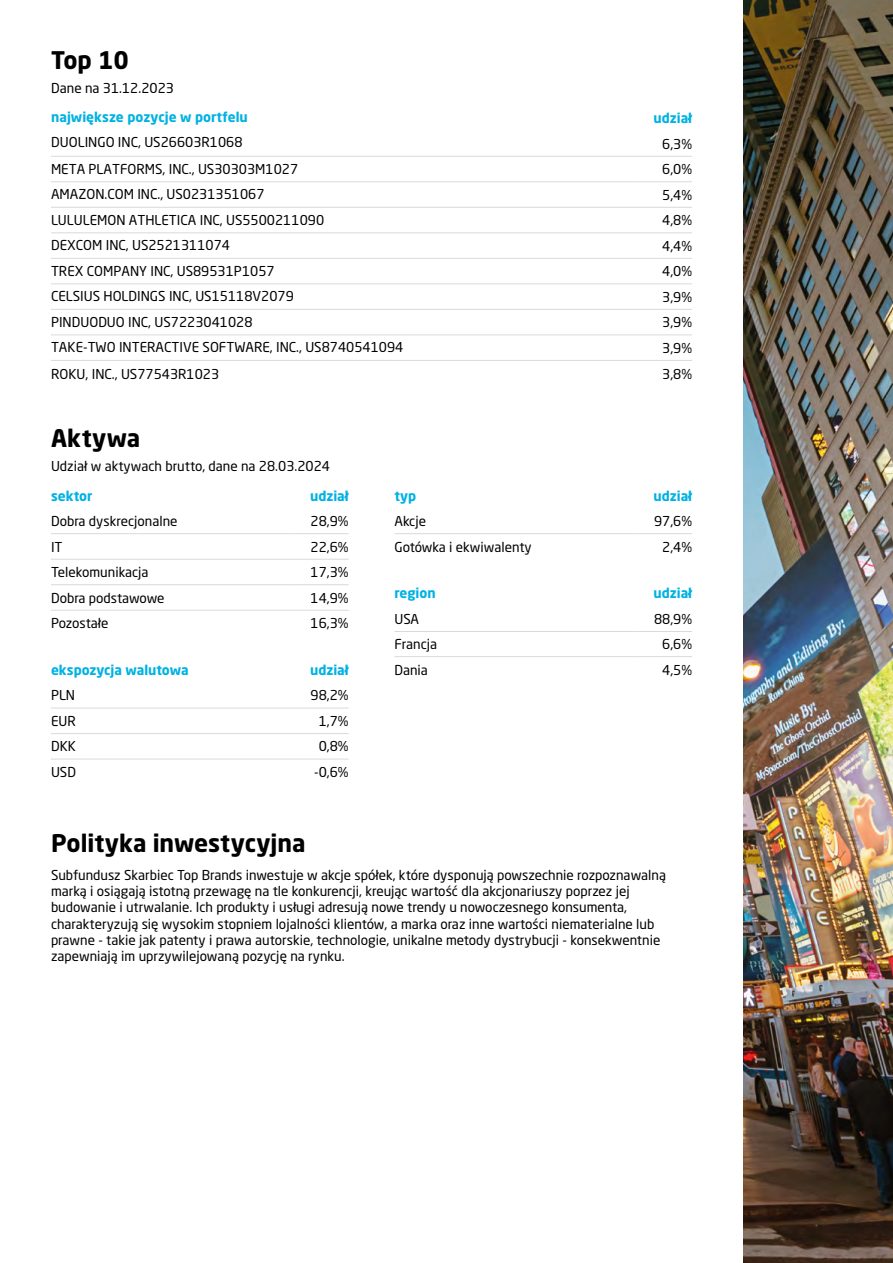
<style>
.page{position:relative;width:893px;height:1263px;background:#fff}
.page>*{position:absolute;margin:0;border:0;box-sizing:border-box;transform-origin:0 0}
.t1{font:700 24px "Neo Sans Pro";color:#000}
.t2{font:13.5px/16.2px "Neo Sans Pro";color:#000}
.t3{font:700 13.5px "Neo Sans Pro";color:#00b2e3}
</style>
<div class="page">
<img style="left:743px;top:0;width:150px;height:1263px">
<hr style="left:51px;top:533px;width:238px;height:1px;background:#dadada">
<hr style="left:289px;top:533px;width:60px;height:1px;background:#dadada">
<hr style="left:51px;top:559px;width:238px;height:1px;background:#dadada">
<hr style="left:289px;top:559px;width:60px;height:1px;background:#dadada">
<hr style="left:51px;top:584px;width:238px;height:1px;background:#dadada">
<hr style="left:289px;top:584px;width:60px;height:1px;background:#dadada">
<hr style="left:51px;top:610px;width:238px;height:1px;background:#dadada">
<hr style="left:289px;top:610px;width:60px;height:1px;background:#dadada">
<hr style="left:394px;top:533px;width:239px;height:1px;background:#dadada">
<hr style="left:633px;top:533px;width:59px;height:1px;background:#dadada">
<hr style="left:51px;top:708px;width:238px;height:1px;background:#dadada">
<hr style="left:289px;top:708px;width:60px;height:1px;background:#dadada">
<hr style="left:51px;top:733px;width:238px;height:1px;background:#dadada">
<hr style="left:289px;top:733px;width:60px;height:1px;background:#dadada">
<hr style="left:51px;top:759px;width:238px;height:1px;background:#dadada">
<hr style="left:289px;top:759px;width:60px;height:1px;background:#dadada">
<hr style="left:394px;top:631px;width:239px;height:1px;background:#dadada">
<hr style="left:633px;top:631px;width:59px;height:1px;background:#dadada">
<hr style="left:394px;top:656px;width:239px;height:1px;background:#dadada">
<hr style="left:633px;top:656px;width:59px;height:1px;background:#dadada">
<hr style="left:51px;top:156px;width:582px;height:1px;background:#dadada">
<hr style="left:633px;top:156px;width:59px;height:1px;background:#dadada">
<hr style="left:51px;top:181px;width:582px;height:1px;background:#dadada">
<hr style="left:633px;top:181px;width:59px;height:1px;background:#dadada">
<hr style="left:51px;top:207px;width:582px;height:1px;background:#dadada">
<hr style="left:633px;top:207px;width:59px;height:1px;background:#dadada">
<hr style="left:51px;top:232px;width:582px;height:1px;background:#dadada">
<hr style="left:633px;top:232px;width:59px;height:1px;background:#dadada">
<hr style="left:51px;top:258px;width:582px;height:1px;background:#dadada">
<hr style="left:633px;top:258px;width:59px;height:1px;background:#dadada">
<hr style="left:51px;top:283px;width:582px;height:1px;background:#dadada">
<hr style="left:633px;top:283px;width:59px;height:1px;background:#dadada">
<hr style="left:51px;top:309px;width:582px;height:1px;background:#dadada">
<hr style="left:633px;top:309px;width:59px;height:1px;background:#dadada">
<hr style="left:51px;top:334px;width:582px;height:1px;background:#dadada">
<hr style="left:633px;top:334px;width:59px;height:1px;background:#dadada">
<hr style="left:51px;top:360px;width:582px;height:1px;background:#dadada">
<hr style="left:633px;top:360px;width:59px;height:1px;background:#dadada">
<h1 class="t1" style="left:51px;top:45px;width:79px">Top 10</h1>
<p class="t2" style="left:51px;top:80px;width:124px">Dane na 31.12.2023</p>
<p class="t3" style="left:51px;top:108px;width:198px">największe pozycje w portfelu</p>
<p class="t2" style="left:51px;top:134px;width:193px">DUOLINGO INC, US26603R1068</p>
<p class="t3" style="left:653px;top:109px;width:40px">udział</p>
<p class="t2" style="left:662px;top:135px;width:31px">6,3%</p>
<p class="t2" style="left:51px;top:160px;width:249px">META PLATFORMS, INC., US30303M1027</p>
<p class="t2" style="left:662px;top:161px;width:31px">6,0%</p>
<p class="t2" style="left:51px;top:186px;width:215px">AMAZON.COM INC., US0231351067</p>
<p class="t2" style="left:662px;top:186px;width:31px">5,4%</p>
<p class="t2" style="left:51px;top:211px;width:275px">LULULEMON ATHLETICA INC, US5500211090</p>
<p class="t2" style="left:662px;top:212px;width:31px">4,8%</p>
<p class="t2" style="left:51px;top:237px;width:181px">DEXCOM INC, US2521311074</p>
<p class="t2" style="left:662px;top:237px;width:31px">4,4%</p>
<p class="t2" style="left:51px;top:262px;width:225px">TREX COMPANY INC, US89531P1057</p>
<p class="t2" style="left:662px;top:263px;width:31px">4,0%</p>
<p class="t2" style="left:51px;top:288px;width:244px">CELSIUS HOLDINGS INC, US15118V2079</p>
<p class="t2" style="left:662px;top:289px;width:31px">3,9%</p>
<p class="t2" style="left:51px;top:314px;width:203px">PINDUODUO INC, US7223041028</p>
<p class="t2" style="left:662px;top:314px;width:31px">3,9%</p>
<p class="t2" style="left:51px;top:339px;width:354px">TAKE-TWO INTERACTIVE SOFTWARE, INC., US8740541094</p>
<p class="t2" style="left:662px;top:335px;width:31px;line-height:25.7px">3,9%<br>3,8%</p>
<p class="t2" style="left:51px;top:365px;width:170px">ROKU, INC., US77543R1023</p>
<h1 class="t1" style="left:51px;top:422px;width:91px">Aktywa</h1>
<p class="t2" style="left:51px;top:457px;width:281px">Udział w aktywach brutto, dane na 28.03.2024</p>
<p class="t3" style="left:51px;top:487px;width:43px">sektor</p>
<p class="t3" style="left:310px;top:487px;width:40px">udział</p>
<p class="t2" style="left:51px;top:513px;width:128px">Dobra dyskrecjonalne</p>
<p class="t2" style="left:311px;top:513px;width:40px">28,9%</p>
<p class="t2" style="left:51px;top:538px;width:13px">IT</p>
<p class="t2" style="left:311px;top:538px;width:40px">22,6%</p>
<p class="t2" style="left:51px;top:564px;width:99px">Telekomunikacja</p>
<p class="t2" style="left:311px;top:564px;width:40px">17,3%</p>
<p class="t2" style="left:51px;top:589px;width:115px">Dobra podstawowe</p>
<p class="t2" style="left:311px;top:589px;width:40px">14,9%</p>
<p class="t2" style="left:51px;top:615px;width:59px">Pozostałe</p>
<p class="t2" style="left:311px;top:615px;width:40px">16,3%</p>
<p class="t3" style="left:51px;top:661px;width:139px">ekspozycja walutowa</p>
<p class="t3" style="left:310px;top:661px;width:40px">udział</p>
<p class="t2" style="left:51px;top:687px;width:26px">PLN</p>
<p class="t2" style="left:311px;top:687px;width:40px">98,2%</p>
<p class="t2" style="left:51px;top:713px;width:26px">EUR</p>
<p class="t2" style="left:319px;top:713px;width:31px">1,7%</p>
<p class="t2" style="left:51px;top:738px;width:27px">DKK</p>
<p class="t2" style="left:319px;top:738px;width:31px">0,8%</p>
<p class="t2" style="left:51px;top:764px;width:27px">USD</p>
<p class="t2" style="left:314px;top:764px;width:36px">-0,6%</p>
<h1 class="t1" style="left:51px;top:827px;width:256px">Polityka inwestycyjna</h1>
<p class="t3" style="left:394px;top:487px;width:23px">typ</p>
<p class="t3" style="left:653px;top:487px;width:40px">udział</p>
<p class="t2" style="left:394px;top:513px;width:33px">Akcje</p>
<p class="t2" style="left:654px;top:513px;width:40px">97,6%</p>
<p class="t2" style="left:394px;top:538px;width:139px">Gotówka i ekwiwalenty</p>
<p class="t2" style="left:662px;top:538px;width:31px">2,4%</p>
<p class="t3" style="left:394px;top:585px;width:43px">region</p>
<p class="t3" style="left:653px;top:585px;width:40px">udział</p>
<p class="t2" style="left:394px;top:610px;width:26px">USA</p>
<p class="t2" style="left:654px;top:610px;width:40px">88,9%</p>
<p class="t2" style="left:394px;top:636px;width:44px">Francja</p>
<p class="t2" style="left:662px;top:636px;width:31px">6,6%</p>
<p class="t2" style="left:394px;top:661px;width:35px">Dania</p>
<p class="t2" style="left:662px;top:661px;width:31px">4,5%</p>
<p class="t2" style="left:51px;top:867px;width:617px">Subfundusz Skarbiec Top Brands inwestuje w akcje spółek, które dysponują powszechnie rozpoznawalną marką i osiągają istotną przewagę na tle konkurencji, kreując wartość dla akcjonariuszy poprzez jej budowanie i utrwalanie. Ich produkty i usługi adresują nowe trendy u nowoczesnego konsumenta, charakteryzują się wysokim stopniem lojalności klientów, a marka oraz inne wartości niematerialne lub prawne - takie jak patenty i prawa autorskie, technologie, unikalne metody dystrybucji - konsekwentnie zapewniają im uprzywilejowaną pozycję na rynku.</p>
</div>
